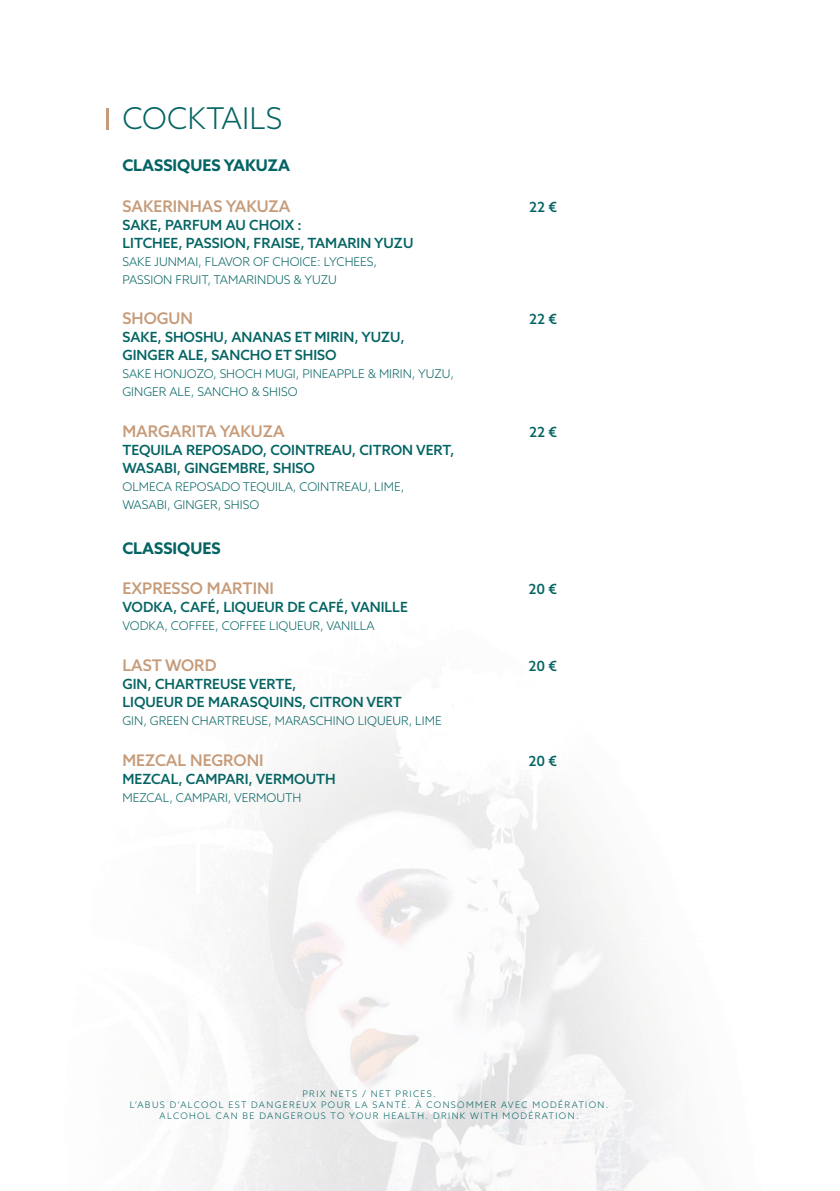
<style>
.page{position:relative;width:840px;height:1191px;background:#fff}
.page>*{position:absolute;margin:0;border:0;box-sizing:border-box;transform-origin:0 0}
.t1{font:300 30px "Azo Sans";color:#046463}
.t2{font:500 16px "Azo Sans";color:#c69b79}
.t3{font:700 16px "Azo Sans";color:#046463}
.t4{font:500 14px/18px "Azo Sans";color:#046463}
.t5{font:300 12px/18px "Azo Sans";color:#046463}
.t6{font:300 9px/10.8px "Azo Sans";letter-spacing:.15em;color:#046463;text-align:center}
</style>
<div class="page">
<img style="left:106px;top:129px;width:568px;height:1062px">
<hr style="left:106px;top:108px;width:3px;height:21px;background:#c69b79">
<p class="t1" style="left:122px;top:100px;width:161px">COCKTAILS</p>
<p class="t3" style="left:122px;top:155px;width:169px">CLASSIQUES YAKUZA</p>
<p class="t2" style="left:122px;top:196px;width:169px">SAKERINHAS YAKUZA</p>
<p class="t4" style="left:528px;top:197px;width:29px">22 €</p>
<p class="t4" style="left:122px;top:215px;width:292px">SAKE, PARFUM AU CHOIX :<br>LITCHEE, PASSION, FRAISE, TAMARIN YUZU</p>
<p class="t5" style="left:122px;top:252px;width:256px">SAKE JUNMAI, FLAVOR OF CHOICE: LYCHEES,<br>PASSION FRUIT, TAMARINDUS &amp; YUZU</p>
<p class="t2" style="left:122px;top:308px;width:72px">SHOGUN</p>
<p class="t4" style="left:528px;top:310px;width:29px">22 €</p>
<p class="t4" style="left:122px;top:328px;width:283px">SAKE, SHOSHU, ANANAS ET MIRIN, YUZU,<br>GINGER ALE, SANCHO ET SHISO</p>
<p class="t5" style="left:122px;top:365px;width:333px">SAKE HONJOZO, SHOCH MUGI, PINEAPPLE &amp; MIRIN, YUZU,<br>GINGER ALE, SANCHO &amp; SHISO</p>
<p class="t2" style="left:122px;top:421px;width:163px">MARGARITA YAKUZA</p>
<p class="t4" style="left:528px;top:423px;width:29px">22 €</p>
<p class="t4" style="left:122px;top:441px;width:333px">TEQUILA REPOSADO, COINTREAU, CITRON VERT,<br>WASABI, GINGEMBRE, SHISO</p>
<p class="t5" style="left:122px;top:478px;width:283px">OLMECA REPOSADO TEQUILA, COINTREAU, LIME,<br>WASABI, GINGER, SHISO</p>
<p class="t3" style="left:122px;top:537px;width:100px">CLASSIQUES</p>
<p class="t2" style="left:122px;top:578px;width:153px">EXPRESSO MARTINI</p>
<p class="t4" style="left:528px;top:580px;width:30px">20 €</p>
<p class="t4" style="left:122px;top:598px;width:287px">VODKA, CAFÉ, LIQUEUR DE CAFÉ, VANILLE</p>
<p class="t5" style="left:122px;top:617px;width:254px">VODKA, COFFEE, COFFEE LIQUEUR, VANILLA</p>
<p class="t2" style="left:122px;top:655px;width:95px">LAST WORD</p>
<p class="t4" style="left:528px;top:656px;width:30px">20 €</p>
<p class="t4" style="left:122px;top:674px;width:281px">GIN, CHARTREUSE VERTE,<br>LIQUEUR DE MARASQUINS, CITRON VERT</p>
<p class="t5" style="left:122px;top:711px;width:320px">GIN, GREEN CHARTREUSE, MARASCHINO LIQUEUR, LIME</p>
<p class="t2" style="left:122px;top:749px;width:143px">MEZCAL NEGRONI</p>
<p class="t4" style="left:528px;top:751px;width:30px">20 €</p>
<p class="t4" style="left:122px;top:769px;width:215px">MEZCAL, CAMPARI, VERMOUTH</p>
<p class="t5" style="left:122px;top:788px;width:180px">MEZCAL, CAMPARI, VERMOUTH</p>
<p class="t6" style="left:130px;top:1088px;width:480px">PRIX NETS / NET PRICES.<br>L’ABUS D’ALCOOL EST DANGEREUX POUR LA SANTÉ. À CONSOMMER AVEC MODÉRATION.<br>ALCOHOL CAN BE DANGEROUS TO YOUR HEALTH. DRINK WITH MODÉRATION.</p>
</div>
